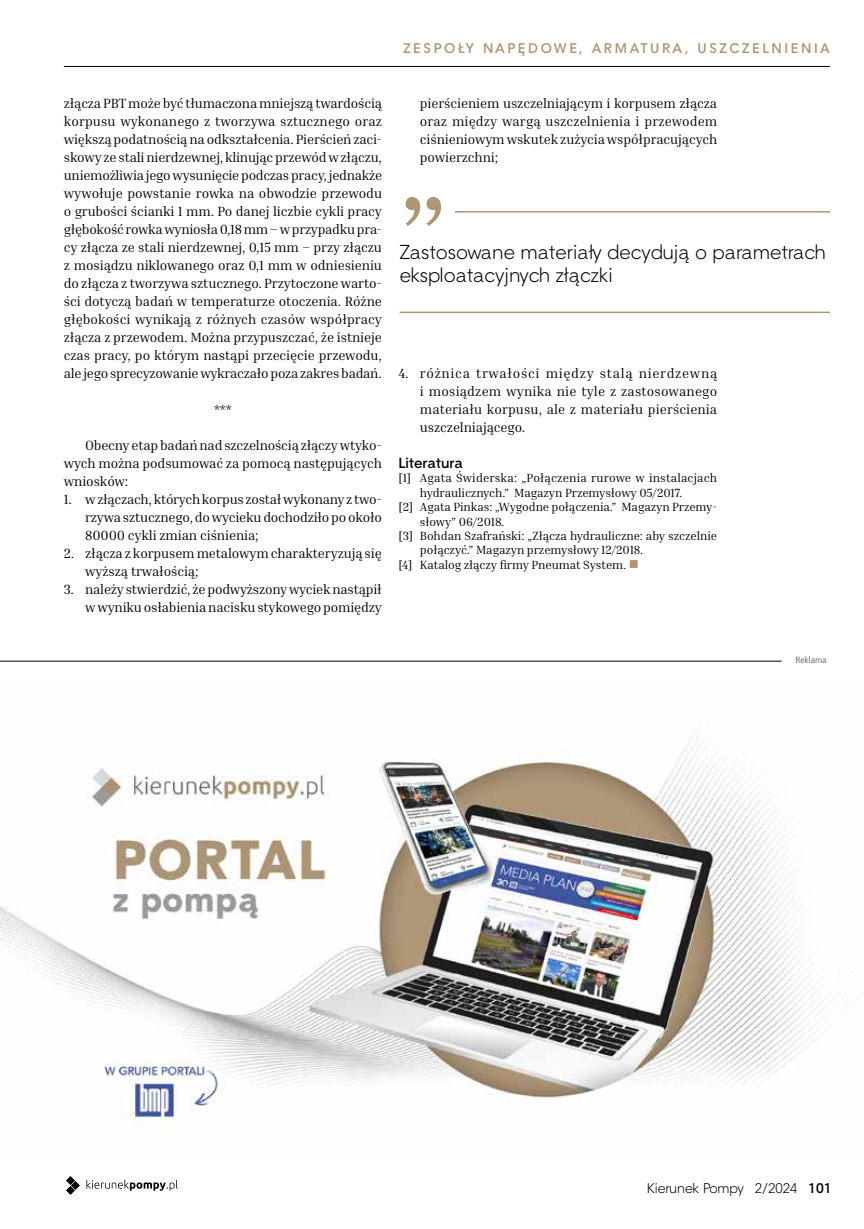
<style>
.page{position:relative;width:864px;height:1229px;background:#fff}
.page>*{position:absolute;margin:0;border:0;box-sizing:border-box;transform-origin:0 0}
.t1{font:600 99px "Century 751 BT";color:#ae9675}
.t2{font:19.5px/22.5px "Straight EFN";color:#000}
.t3{font:700 14.25px "Straight EFN";color:#000}
.t4{font:13.5px/18px "Inria Serif";letter-spacing:-.01em;color:#000;text-align:justify}
.t5{font:700 13.5px "Straight EFN";letter-spacing:.19em;color:#ae9675}
.t6{font:13.5px "Straight EFN";color:#000}
.t7{font:12px "Inria Serif";letter-spacing:-.01em;color:#000}
.t8{font:12px "Inria Serif";letter-spacing:.01em;color:#000}
.t9{font:9px "Aerton EFN";color:#575756}
.s1{color:#ae9675}
.s2{font-weight:700}
</style>
<div class="page">
<hr style="left:64px;top:66px;width:765px;height:1px;background:#000">
<hr style="left:455px;top:211px;width:374px;height:2px;background:#ae9675">
<hr style="left:399px;top:312px;width:430px;height:1px;background:#ae9675">
<img style="left:0;top:731px;width:821px;height:398px">
<hr style="left:0;top:661px;width:781px;height:1px;background:#000">
<svg style="left:86px;top:1180px;width:92px;height:11px"></svg>
<svg style="left:66px;top:1176px;width:14px;height:19px"></svg>
<p class="t4" style="left:64px;top:94px;width:320px">złącza PBT może być tłumaczona mniejszą twardością korpusu wykonanego z tworzywa sztucznego oraz większą podatnością na odkształcenia. Pierścień zaci&shy;skowy ze stali nierdzewnej, klinując przewód w złączu, uniemożliwia jego wysunięcie podczas pracy, jednakże wywołuje powstanie rowka na obwodzie przewodu o grubości ścianki 1 mm. Po danej liczbie cykli pracy głębokość rowka wyniosła 0,18 mm – w przypadku pra&shy;cy złącza ze stali nierdzewnej, 0,15 mm – przy złączu z mosiądzu niklowanego oraz 0,1 mm w odniesieniu do złącza z tworzywa sztucznego. Przytoczone warto&shy;ści dotyczą badań w temperaturze otoczenia. Różne głębokości wynikają z różnych czasów współpracy złącza z przewodem. Można przypuszczać, że istnieje czas pracy, po którym nastąpi przecięcie przewodu, ale jego sprecyzowanie wykraczało poza zakres badań.</p>
<p class="t4" style="left:214px;top:400px;width:19px">***</p>
<p class="t4" style="left:64px;top:436px;width:319px;text-indent:21px">Obecny etap badań nad szczelnością złączy wtyko&shy;wych można podsumować za pomocą następujących wniosków:</p>
<p class="t4" style="left:85px;top:490px;width:298px;text-indent:-21px">1. w złączach, których korpus został wykonany z two&shy;rzywa sztucznego, do wycieku dochodziło po około 80000 cykli zmian ciśnienia;</p>
<p class="t4" style="left:85px;top:544px;width:298px;text-indent:-21px">2. złącza z korpusem metalowym charakteryzują się wyższą trwałością;</p>
<p class="t4" style="left:64px;top:580px;width:319px;text-align:right">3. należy stwierdzić, że podwyższony wyciek nastąpił w wyniku osłabienia nacisku stykowego pomiędzy</p>
<p class="t5" style="left:403px;top:40px;width:428px">ZESPOŁY NAPĘDOWE, ARMATURA, USZCZELNIENIA</p>
<p class="t4" style="left:420px;top:94px;width:299px">pierścieniem uszczelniającym i korpusem złącza oraz między wargą uszczelnienia i przewodem ciśnieniowym wskutek zużycia współpracujących powierzchni;</p>
<h1 class="t1" style="left:399px;top:114px;width:50px">„</h1>
<h2 class="t2" style="left:399px;top:241px;width:428px">Zastosowane materiały decydują o parametrach eksploatacyjnych złączki</h2>
<p class="t4" style="left:420px;top:364px;width:299px;text-indent:-21px">4. różnica trwałości między stalą nierdzewną i mosiądzem wynika nie tyle z zastosowanego materiału korpusu, ale z materiału pierścienia uszczelniającego.</p>
<p class="t3" style="left:398px;top:454px;width:66px">Literatura</p>
<p class="t8" style="left:398px;top:471px;width:320px">[1] Agata Świderska: „Połączenia rurowe w instalacjach</p>
<p class="t7" style="left:420px;top:485px;width:263px">hydraulicznych.” Magazyn Przemysłowy 05/2017.</p>
<p class="t7" style="left:398px;top:500px;width:320px">[2] Agata Pinkas: „Wygodne połączenia.” Magazyn Przemy-</p>
<p class="t7" style="left:420px;top:514px;width:86px">słowy” 06/2018.</p>
<p class="t7" style="left:398px;top:528px;width:320px">[3] Bohdan Szafrański: „Złącza hydrauliczne: aby szczelnie</p>
<p class="t7" style="left:420px;top:543px;width:225px">połączyć.” Magazyn przemysłowy 12/2018.</p>
<p class="t7" style="left:398px;top:557px;width:241px">[4] Katalog złączy firmy Pneumat System. <span class="s1">■</span></p>
<p class="t9" style="left:795px;top:655px;width:33px">Reklama</p>
<p class="t6" style="left:646px;top:1180px;width:186px">Kierunek Pompy 2/2024 <span class="s2">101</span></p>
</div>
